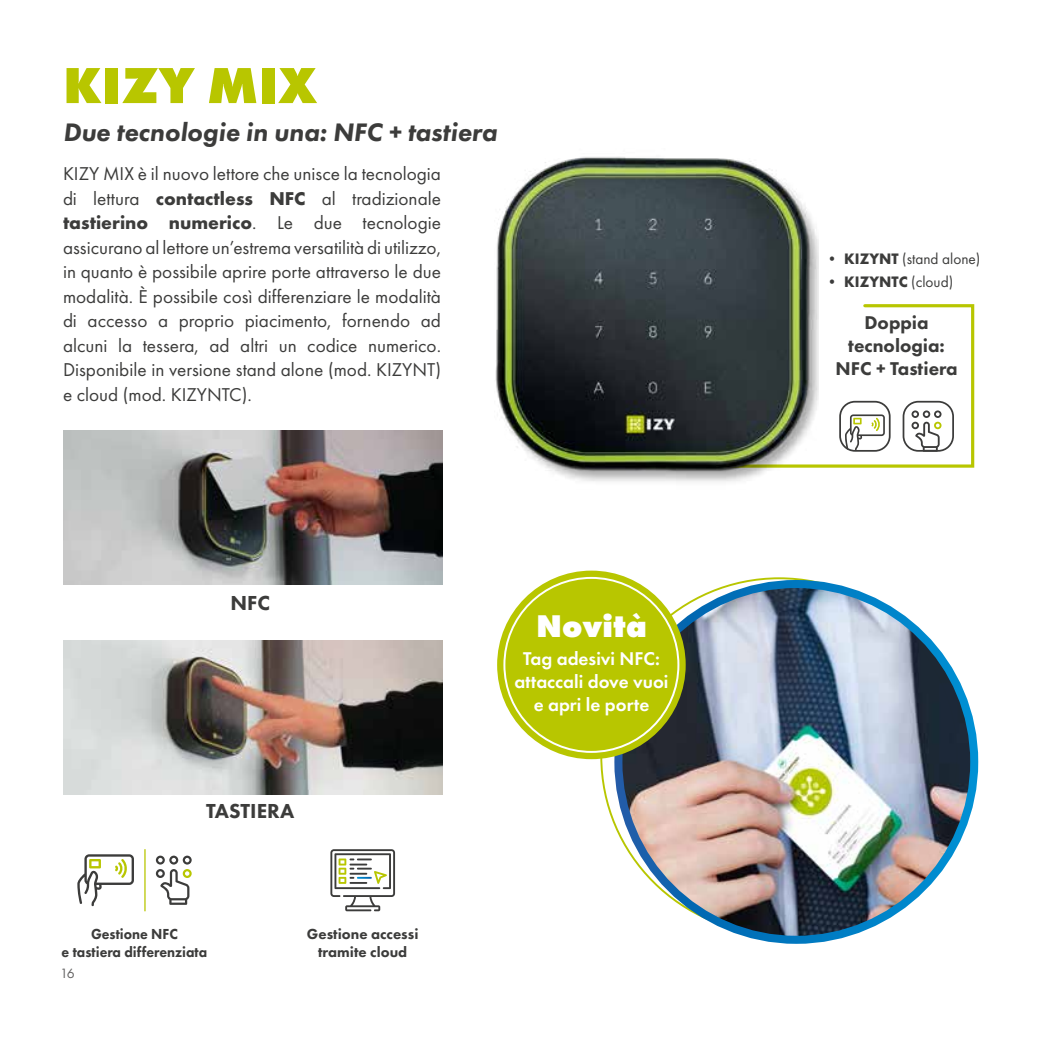
<style>
.page{position:relative;width:1042px;height:1042px;background:#fff}
.page>*{position:absolute;margin:0;border:0;box-sizing:border-box;transform-origin:0 0}
.t1{font:800 52.5px "Futura PT";color:#b8c600}
.t2{font:800 32.55px "Futura PT";letter-spacing:.01em;color:#fff}
.t3{font:italic 800 26.25px "Futura PT";color:#3c3c3b}
.t4{font:800 21px "Futura PT";color:#3c3c3b}
.t5{font:19.25px/24.5px "Futura PT";color:#3c3c3b;text-align:justify}
.t6{font:800 19.25px/22.9px "Futura PT";color:#3c3c3b;text-align:center}
.t7{font:600 19.07px/22.9px "Futura PT";color:#fff;text-align:center}
.t8{font:15.75px "Futura PT";color:#3c3c3b}
.t9{font:700 15.75px "Futura PT";color:#3c3c3b}
.t10{font:800 15.05px/18px "Futura PT";color:#3c3c3b;text-align:center;scale:.94 1}
.t11{font:800 15.05px/18px "Futura PT";color:#3c3c3b;text-align:center}
.t12{font:14px "Futura PT";color:#646363}
.s1{font-weight:700}
.s2{font-weight:400}
</style>
<div class="page">
<svg style="left:819px;top:304px;width:156px;height:164px"></svg>
<img style="left:495px;top:156px;width:324px;height:326px">
<img style="left:63px;top:640px;width:380px;height:154px">
<img style="left:63px;top:431px;width:380px;height:154px">
<svg style="left:156px;top:855px;width:36px;height:50px"></svg>
<svg style="left:77px;top:854px;width:57px;height:52px"></svg>
<hr style="left:144px;top:849px;width:2px;height:62px;background:#b8c600">
<svg style="left:330px;top:849px;width:65px;height:62px"></svg>
<div style="left:839px;top:401px;width:51px;height:51px;border:2px solid #3c3c3b;border-radius:15px"></div>
<div style="left:902px;top:401px;width:52px;height:51px;border:2px solid #3c3c3b;border-radius:15px"></div>
<svg style="left:911px;top:410px;width:30px;height:42px"></svg>
<svg style="left:845px;top:414px;width:40px;height:37px"></svg>
<svg style="left:601px;top:578px;width:356px;height:356px"></svg>
<img style="left:618px;top:584px;width:356px;height:356px;border-radius:178px">
<svg style="left:497px;top:570px;width:189px;height:189px;background:#c1cd28"></svg>
<div style="left:504px;top:578px;width:174px;height:174px;background:#b8c600;border-radius:50%"></div>
<h1 class="t1" style="left:63px;top:52px;width:256px">KIZY MIX</h1>
<h3 class="t3" style="left:63px;top:116px;width:436px">Due tecnologie in una: NFC + tastiera</h3>
<p class="t5" style="left:63px;top:161px;width:380px">KIZY MIX è il nuovo lettore che unisce la tecnologia di lettura <span class="s1">contactless NFC</span> al tradizionale <span class="s1">tastierino numerico</span>. Le due tecnologie assicurano al lettore un’estrema versatilità di utilizzo, in quanto è possibile aprire porte attraverso le due modalità. È possibile così differenziare le modalità di accesso a proprio piacimento, fornendo ad alcuni la tessera, ad altri un codice numerico.<br>Disponibile in versione stand alone (mod. KIZYNT) e cloud (mod. KIZYNTC).</p>
<p class="t4" style="left:230px;top:590px;width:41px">NFC</p>
<p class="t4" style="left:206px;top:798px;width:90px">TASTIERA</p>
<p class="t10" style="left:62px;top:924px;width:156px">Gestione NFC<br>e tastiera differenziata</p>
<p class="t11" style="left:307px;top:924px;width:113px">Gestione accessi tramite cloud</p>
<p class="t12" style="left:60px;top:965px;width:16px">16</p>
<h2 class="t2" style="left:536px;top:605px;width:112px">Novità</h2>
<p class="t7" style="left:514px;top:647px;width:155px">Tag adesivi NFC: attaccali dove vuoi e apri le porte</p>
<p class="t8" style="left:824px;top:249px;width:157px"><span class="s1">• KIZYNT</span> (stand alone)</p>
<p class="t9" style="left:824px;top:271px;width:130px">• KIZYNTC <span class="s2">(cloud)</span></p>
<p class="t6" style="left:835px;top:310px;width:124px">Doppia tecnologia:<br>NFC + Tastiera</p>
</div>
